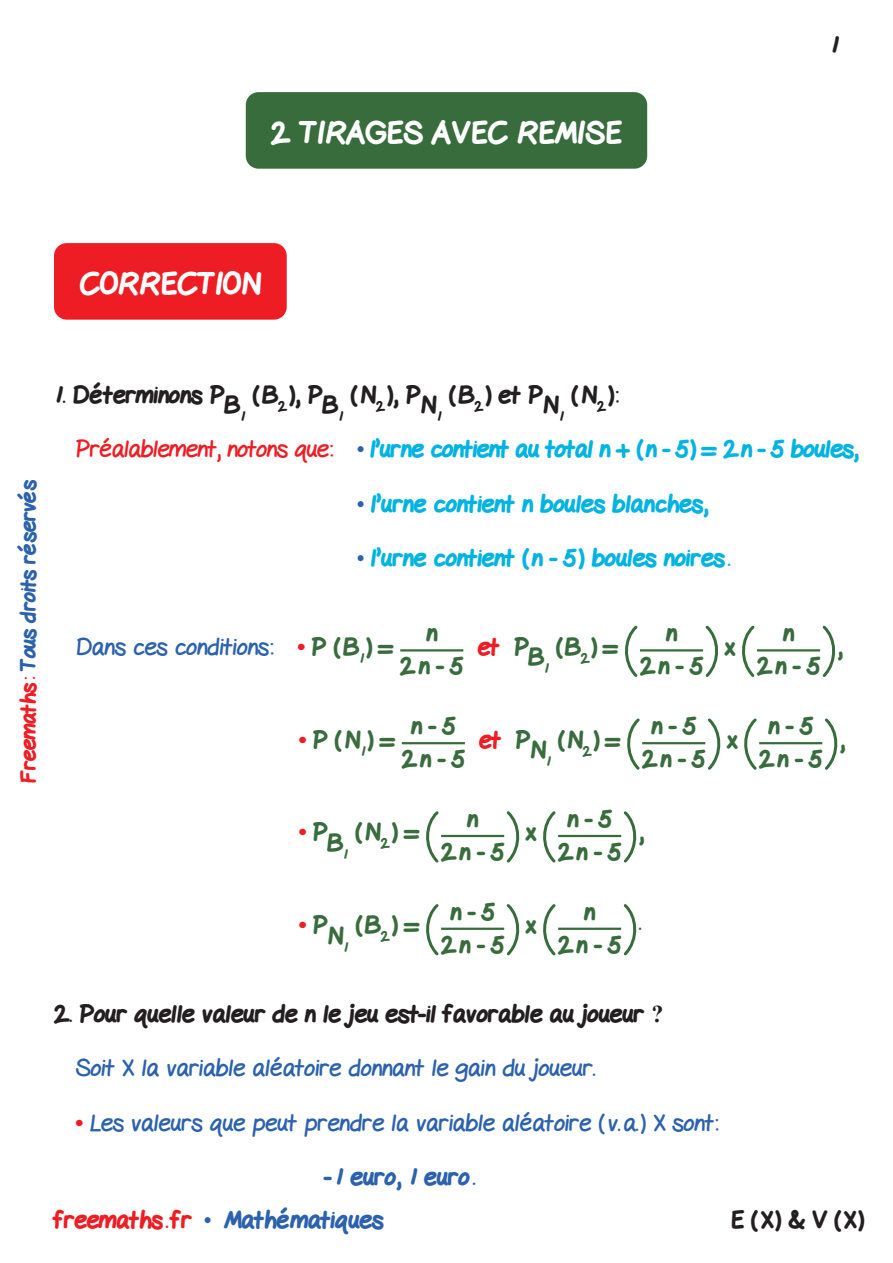
<style>
.page{position:relative;width:893px;height:1263px;background:#fff}
.page>*{position:absolute;margin:0;border:0;box-sizing:border-box;transform-origin:0 0}
.t1{font:800 30px "Gel Pen";color:#fff}
.Texte-corr{font:800 24px "Gel Pen";color:#00b3e0}
.Texte-corr-2{font:24px "Gel Pen";color:#2c62ad}
.Texte-corr-3{font:800 24px "Gel Pen";letter-spacing:.125em;color:#386c3d}
.Sous_titre-corr{font:800 24px "Gel Pen";color:#231f20}
.Texte-corr-4{font:800 24px "Gel Pen";color:#2c62ad}
.t2{font:800 21px "Gel Pen";letter-spacing:-.01em;color:#2c62ad}
.s1{color:#ee1d23}
.s2{font-weight:400;color:#ee1d23}
.s3{font-family:"Times New Roman";font-weight:400;color:#2c62ad}
.s4{font-family:"Times New Roman";font-weight:700;color:#ee1d23}
.s5{font-weight:800;color:#386c3d}
.s6{font-family:"Times New Roman";font-weight:700}
.s7{font-family:"Times New Roman";font-weight:400}
</style>
<div class="page">
<div style="left:54px;top:243px;width:233px;height:77px;background:#ee1d23;border-radius:13px"></div>
<hr style="left:400px;top:649px;width:63px;height:2px;background:#386c3d">
<svg style="left:625px;top:625px;width:13px;height:52px"></svg>
<hr style="left:640px;top:649px;width:63px;height:2px;background:#386c3d">
<svg style="left:703px;top:625px;width:16px;height:52px"></svg>
<svg style="left:742px;top:625px;width:13px;height:52px"></svg>
<hr style="left:757px;top:649px;width:63px;height:2px;background:#386c3d">
<svg style="left:820px;top:625px;width:16px;height:52px"></svg>
<hr style="left:402px;top:742px;width:63px;height:2px;background:#386c3d">
<svg style="left:627px;top:718px;width:13px;height:52px"></svg>
<hr style="left:642px;top:742px;width:63px;height:2px;background:#386c3d">
<svg style="left:705px;top:718px;width:16px;height:52px"></svg>
<svg style="left:744px;top:718px;width:13px;height:52px"></svg>
<hr style="left:759px;top:742px;width:63px;height:2px;background:#386c3d">
<svg style="left:822px;top:718px;width:16px;height:52px"></svg>
<svg style="left:426px;top:811px;width:13px;height:52px"></svg>
<hr style="left:441px;top:835px;width:63px;height:2px;background:#386c3d">
<svg style="left:504px;top:811px;width:16px;height:52px"></svg>
<svg style="left:543px;top:811px;width:13px;height:52px"></svg>
<hr style="left:558px;top:835px;width:63px;height:2px;background:#386c3d">
<svg style="left:621px;top:811px;width:16px;height:52px"></svg>
<svg style="left:426px;top:904px;width:13px;height:52px"></svg>
<hr style="left:441px;top:928px;width:63px;height:2px;background:#386c3d">
<svg style="left:504px;top:904px;width:16px;height:52px"></svg>
<svg style="left:543px;top:904px;width:13px;height:52px"></svg>
<hr style="left:558px;top:928px;width:63px;height:2px;background:#386c3d">
<svg style="left:621px;top:904px;width:16px;height:52px"></svg>
<div style="left:246px;top:92px;width:401px;height:77px;background:#386c3d;border-radius:13px"></div>
<p class="t1" style="left:271px;top:108px;width:352px">2 TIRAGES AVEC REMISE</p>
<p class="Sous_titre-corr" style="left:830px;top:25px;width:10px">1</p>
<p class="t1" style="left:80px;top:259px;width:183px">CORRECTION</p>
<p class="t2" style="left:11px;top:783px;width:305px;rotate:-90deg"><span class="s1">Freemaths:</span> Tous droits réservés</p>
<p class="Sous_titre-corr" style="left:54px;top:375px;width:566px">1. Déterminons PB<sub>1</sub> (B<sub>2</sub> ), PB<sub>1</sub> (N<sub>2</sub> ), PN<sub>1</sub> (B<sub>2</sub> ) et PN<sub>1</sub> (N<sub>2</sub> ):</p>
<p class="Texte-corr" style="left:75px;top:429px;width:785px"><span class="s2">Préalablement, notons que:</span> <span class="s3">•</span> l’urne contient au total n + (n - 5) = 2n - 5 boules,</p>
<p class="Texte-corr" style="left:356px;top:484px;width:353px"><span class="s3">•</span> l’urne contient n boules blanches,</p>
<p class="Texte-corr" style="left:356px;top:538px;width:375px"><span class="s3">•</span> l’urne contient ( n - 5) boules noires .</p>
<p class="Texte-corr-3" style="left:426px;top:613px;width:12px">n</p>
<p class="Texte-corr-3" style="left:400px;top:646px;width:65px">2n - 5</p>
<p class="Texte-corr-2" style="left:75px;top:627px;width:320px">Dans ces conditions: <span class="s4">•</span> <span class="s5">P (B</span><sub>1</sub> <span class="s5">) =</span></p>
<p class="Texte-corr-3" style="left:478px;top:627px;width:142px"><span class="s1">et</span> PB<sub>1</sub> (B<sub>2</sub> ) =</p>
<p class="Texte-corr-3" style="left:411px;top:706px;width:46px">n - 5</p>
<p class="Texte-corr-3" style="left:402px;top:739px;width:65px">2n - 5</p>
<p class="Texte-corr-3" style="left:298px;top:720px;width:98px"><span class="s4">•</span> P (N<sub>1</sub>) =</p>
<p class="Texte-corr-3" style="left:479px;top:720px;width:143px"><span class="s1">et</span> PN<sub>1</sub> (N<sub>2</sub> ) =</p>
<p class="Texte-corr-3" style="left:298px;top:818px;width:51px"><sup>•</sup> PB<sub>1</sub></p>
<p class="Texte-corr-3" style="left:355px;top:812px;width:66px">(N<sub>2</sub>) =</p>
<p class="Texte-corr-3" style="left:298px;top:910px;width:51px"><sup>•</sup> PN<sub>1</sub></p>
<p class="Texte-corr-3" style="left:355px;top:905px;width:65px">(B<sub>2</sub>) =</p>
<p class="Texte-corr-3" style="left:467px;top:799px;width:12px">n</p>
<p class="Texte-corr-3" style="left:441px;top:832px;width:65px">2n - 5</p>
<p class="Texte-corr-3" style="left:450px;top:892px;width:46px">n - 5</p>
<p class="Texte-corr-3" style="left:441px;top:925px;width:65px">2n - 5</p>
<p class="Texte-corr-3" style="left:526px;top:812px;width:12px">x</p>
<p class="Texte-corr-3" style="left:526px;top:905px;width:12px">x</p>
<p class="Texte-corr-3" style="left:567px;top:799px;width:46px">n - 5</p>
<p class="Texte-corr-3" style="left:558px;top:832px;width:65px">2n - 5</p>
<p class="Texte-corr-3" style="left:584px;top:892px;width:12px">n</p>
<p class="Texte-corr-3" style="left:558px;top:925px;width:65px">2n - 5</p>
<p class="Texte-corr-3" style="left:666px;top:613px;width:12px">n</p>
<p class="Texte-corr-3" style="left:640px;top:646px;width:65px">2n - 5</p>
<p class="Texte-corr-3" style="left:651px;top:706px;width:46px">n - 5</p>
<p class="Texte-corr-3" style="left:642px;top:739px;width:65px">2n - 5</p>
<p class="Texte-corr-3" style="left:639px;top:812px;width:7px">,</p>
<p class="Texte-corr-3" style="left:639px;top:902px;width:4px">.</p>
<p class="Texte-corr-3" style="left:725px;top:627px;width:12px">x</p>
<p class="Texte-corr-3" style="left:727px;top:720px;width:12px">x</p>
<p class="Texte-corr-3" style="left:783px;top:613px;width:12px">n</p>
<p class="Texte-corr-3" style="left:757px;top:646px;width:65px">2n - 5</p>
<p class="Texte-corr-3" style="left:838px;top:627px;width:7px">,</p>
<p class="Texte-corr-3" style="left:768px;top:706px;width:46px">n - 5</p>
<p class="Texte-corr-3" style="left:759px;top:739px;width:65px">2n - 5</p>
<p class="Texte-corr-3" style="left:840px;top:720px;width:7px">,</p>
<p class="Sous_titre-corr" style="left:54px;top:994px;width:611px">2. Pour quelle valeur de n le jeu est-il favorable au joueur <span class="s6">?</span></p>
<p class="Texte-corr-2" style="left:75px;top:1048px;width:521px">Soit X la variable aléatoire donnant le gain du joueur.</p>
<p class="Texte-corr-2" style="left:75px;top:1103px;width:644px"><span class="s4">•</span> Les valeurs que peut prendre la variable aléatoire ( v.a. ) X sont:</p>
<p class="Texte-corr-4" style="left:324px;top:1157px;width:152px">-1 euro, 1 euro .</p>
<p class="Texte-corr-4" style="left:54px;top:1200px;width:331px"><span class="s1">freemaths . fr</span> <span class="s7">•</span> Mathématiques</p>
<p class="Sous_titre-corr" style="left:731px;top:1200px;width:135px">E (X) &amp; V (X)</p>
</div>
